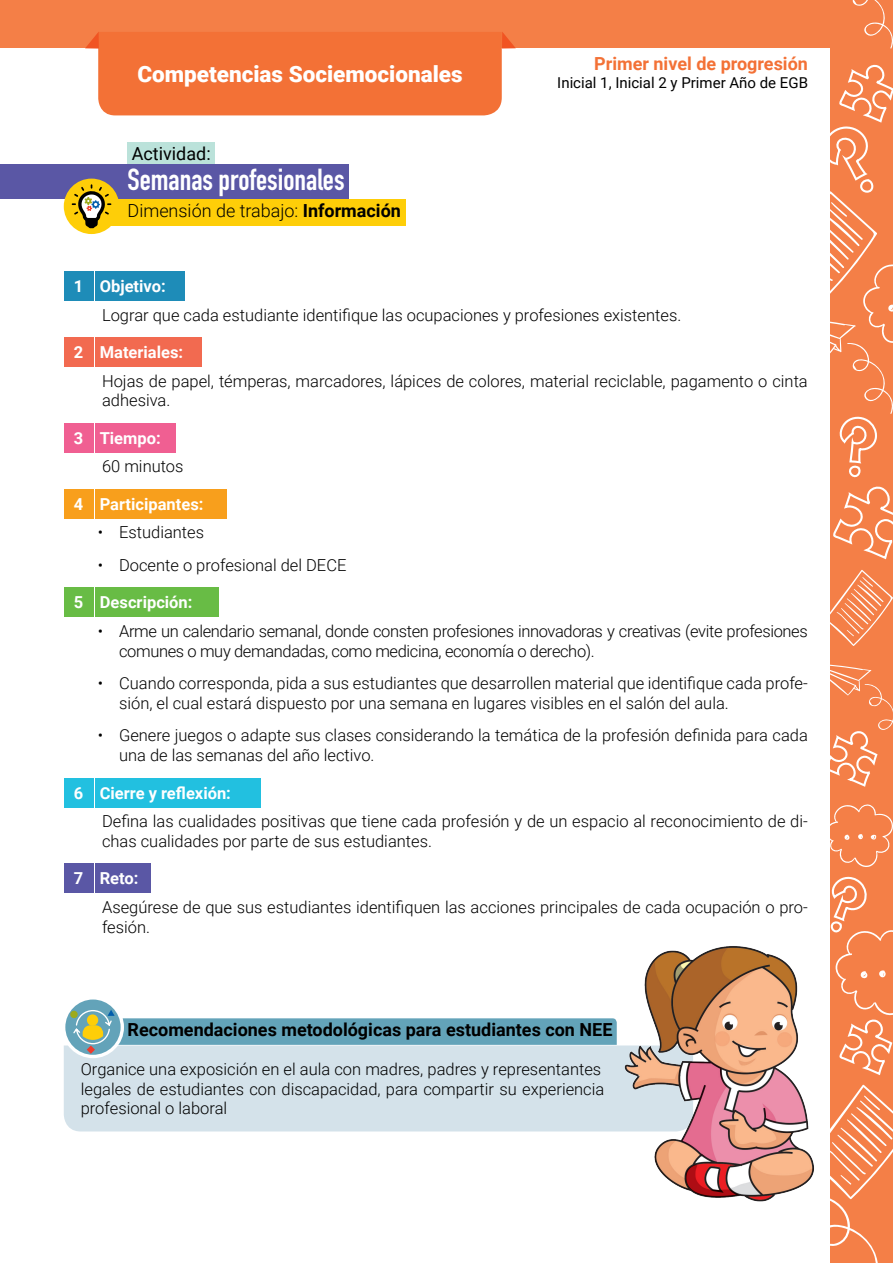
<style>
.page{position:relative;width:893px;height:1263px;background:#f47f47}
.page>*{position:absolute;margin:0;border:0;box-sizing:border-box;transform-origin:0 0}
.t2{font:700 30px "DIN Condensed";color:#fff}
.t1{font:900 22.5px "Roboto";color:#fff}
.t5{font:700 18px "Roboto";color:#000}
.t3info{font:300 18px "Roboto";color:#000}
.None-2{font:700 18px "Roboto";color:#f37136}
.t1m{font:18px "Roboto";color:#000}
.recomendaciones{font:300 16.5px/19.8px "Roboto";color:#000}
.texto{font:300 16.5px/19.8px "Roboto";color:#000}
.recomendaciones-2{font:300 16.5px/19.8px "Roboto";letter-spacing:-.02em;color:#000}
.titulo_pasos{font:700 16.5px "Roboto";color:#fff}
.numeros_titulos{font:700 16.5px "Roboto";color:#fff}
.t3{font:15px "Roboto";color:#000}
.s1{font-weight:700}
</style>
<div class="page">
<div style="left:0;top:49px;width:829px;height:1214px;background:#fff"></div>
<div style="left:85px;top:32px;width:431px;height:83px;background:#f37136"></div>
<svg style="left:833px;top:486px;width:60px;height:74px"></svg>
<svg style="left:829px;top:663px;width:64px;height:125px"></svg>
<svg style="left:852px;top:0;width:41px;height:49px"></svg>
<svg style="left:829px;top:1084px;width:64px;height:179px"></svg>
<svg style="left:829px;top:570px;width:64px;height:76px"></svg>
<svg style="left:862px;top:577px;width:11px;height:10px"></svg>
<svg style="left:829px;top:803px;width:64px;height:65px"></svg>
<svg style="left:829px;top:874px;width:64px;height:201px"></svg>
<svg style="left:829px;top:63px;width:64px;height:416px"></svg>
<div style="left:128px;top:142px;width:87px;height:27px;background:#bbe2da"></div>
<div style="left:64px;top:1045px;width:523px;height:86px;background:#d4e2ea"></div>
<div style="left:0;top:165px;width:349px;height:34px;background:#5a57a5"></div>
<div style="left:98px;top:199px;width:307px;height:27px;background:#fece08"></div>
<div style="left:64px;top:179px;width:55px;height:55px;background:#fece08;border-radius:50%"></div>
<svg style="left:72px;top:184px;width:39px;height:44px"></svg>
<div style="left:64px;top:271px;width:30px;height:30px;background:#1e8cb8"></div>
<div style="left:95px;top:271px;width:90px;height:30px;background:#1e8cb8"></div>
<div style="left:64px;top:337px;width:30px;height:30px;background:#f26a50"></div>
<div style="left:95px;top:337px;width:107px;height:30px;background:#f26a50"></div>
<div style="left:64px;top:423px;width:30px;height:29px;background:#f05f92"></div>
<div style="left:95px;top:423px;width:81px;height:29px;background:#f05f92"></div>
<div style="left:64px;top:489px;width:30px;height:29px;background:#f89f1c"></div>
<div style="left:95px;top:489px;width:132px;height:29px;background:#f89f1c"></div>
<div style="left:64px;top:587px;width:30px;height:30px;background:#68bc45"></div>
<div style="left:96px;top:587px;width:123px;height:30px;background:#68bc45"></div>
<div style="left:64px;top:778px;width:30px;height:29px;background:#22c0e0"></div>
<div style="left:95px;top:778px;width:166px;height:29px;background:#22c0e0"></div>
<div style="left:64px;top:863px;width:30px;height:30px;background:#5a57a5"></div>
<div style="left:95px;top:863px;width:56px;height:30px;background:#5a57a5"></div>
<svg style="left:62px;top:996px;width:62px;height:62px"></svg>
<div style="left:70px;top:1011px;width:8px;height:7px;background:#9daa1d;border-radius:50%"></div>
<svg style="left:72px;top:1009px;width:515px;height:45px"></svg>
<img style="left:587px;top:935px;width:248px;height:270px">
<h2 class="t1" style="left:137px;top:58px;width:327px">Competencias Sociemocionales</h2>
<p class="t1m" style="left:132px;top:141px;width:80px">Actividad:</p>
<p class="t2" style="left:128px;top:160px;width:218px">Semanas profesionales</p>
<p class="t3info" style="left:128px;top:198px;width:275px">Dimensión de trabajo: <span class="s1">Información</span></p>
<p class="None-2" style="left:594px;top:51px;width:215px">Primer nivel de progresión</p>
<p class="t3" style="left:557px;top:72px;width:252px">Inicial 1, Inicial 2 y Primer Año de EGB</p>
<p class="numeros_titulos" style="left:74px;top:275px;width:11px">1</p>
<p class="titulo_pasos" style="left:100px;top:275px;width:68px">Objetivo:</p>
<p class="texto" style="left:102px;top:304px;width:581px">Lograr que cada estudiante identifique las ocupaciones y profesiones existentes.</p>
<p class="numeros_titulos" style="left:74px;top:341px;width:11px">2</p>
<p class="titulo_pasos" style="left:100px;top:341px;width:85px">Materiales:</p>
<p class="texto" style="left:102px;top:370px;width:707px">Hojas de papel, témperas, marcadores, lápices de colores, material reciclable, pagamento o cinta adhesiva.</p>
<p class="numeros_titulos" style="left:74px;top:426px;width:11px">3</p>
<p class="titulo_pasos" style="left:100px;top:426px;width:63px">Tiempo:</p>
<p class="texto" style="left:102px;top:456px;width:83px">60 minutos</p>
<p class="numeros_titulos" style="left:74px;top:492px;width:11px">4</p>
<p class="titulo_pasos" style="left:100px;top:492px;width:105px">Participantes:</p>
<p class="recomendaciones" style="left:98px;top:522px;width:108px">• Estudiantes</p>
<p class="recomendaciones" style="left:98px;top:554px;width:250px">• Docente o profesional del DECE</p>
<p class="numeros_titulos" style="left:74px;top:591px;width:11px">5</p>
<p class="titulo_pasos" style="left:100px;top:591px;width:94px">Descripción:</p>
<p class="recomendaciones-2" style="left:119px;top:620px;width:690px;text-indent:-21px">• Arme un calendario semanal, donde consten profesiones innovadoras y creativas (evite profesiones comunes o muy demandadas, como medicina, economía o derecho).</p>
<p class="recomendaciones" style="left:119px;top:673px;width:690px;text-indent:-21px">• Cuando corresponda, pida a sus estudiantes que desarrollen material que identifique cada profe&shy;sión, el cual estará dispuesto por una semana en lugares visibles en el salón del aula.</p>
<p class="recomendaciones" style="left:119px;top:725px;width:690px;text-indent:-21px">• Genere juegos o adapte sus clases considerando la temática de la profesión definida para cada una de las semanas del año lectivo.</p>
<p class="numeros_titulos" style="left:74px;top:781px;width:11px">6</p>
<p class="titulo_pasos" style="left:100px;top:781px;width:133px">Cierre y reflexión:</p>
<p class="texto" style="left:102px;top:811px;width:707px">Defina las cualidades positivas que tiene cada profesión y de un espacio al reconocimiento de di&shy;chas cualidades por parte de sus estudiantes.</p>
<p class="numeros_titulos" style="left:74px;top:867px;width:11px">7</p>
<p class="titulo_pasos" style="left:100px;top:867px;width:40px">Reto:</p>
<p class="texto" style="left:102px;top:896px;width:707px">Asegúrese de que sus estudiantes identifiquen las acciones principales de cada ocupación o pro&shy;fesión.</p>
<p class="t5" style="left:128px;top:1017px;width:486px">Recomendaciones metodológicas para estudiantes con NEE</p>
<p class="recomendaciones" style="left:81px;top:1058px;width:525px">Organice una exposición en el aula con madres, padres y representantes legales de estudiantes con discapacidad, para compartir su experiencia profesional o laboral</p>
</div>
